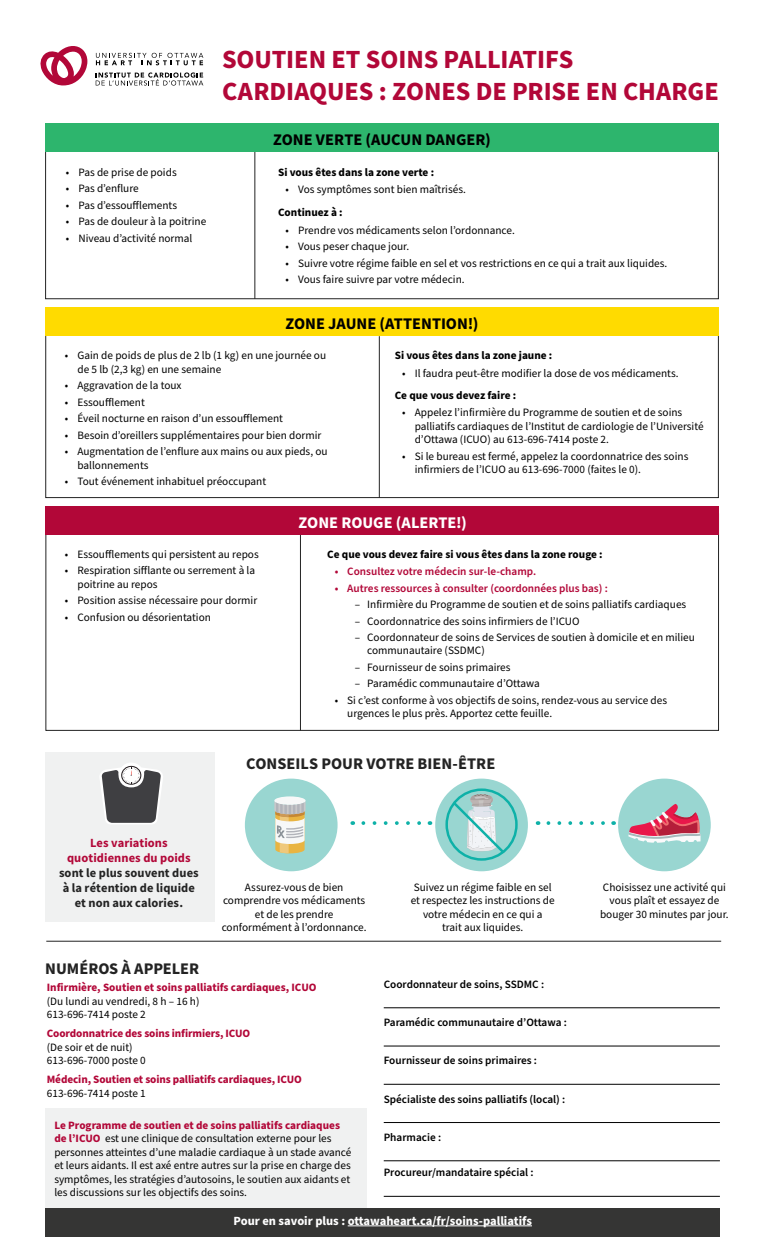
<style>
.page{position:relative;width:765px;height:1260px;background:#fff}
.page>*{position:absolute;margin:0;border:0;box-sizing:border-box;transform-origin:0 0}
.t1{font:700 26.25px/31.5px "Source Sans Pro";color:#b20738}
.H2__Fr{font:700 16.25px "Source Sans Pro";color:#000}
.H2__Fr-2{font:700 16.25px "Source Sans Pro";color:#232323}
.H2__Fr-3{font:700 16.25px "Source Sans Pro";color:#fff}
.t2{font:12.5px/15px "Source Sans Variable";letter-spacing:.005em;color:#232323;text-align:center}
.t3{font:700 12.5px "Source Sans Pro";color:#fff}
.Body{font:11.25px/13.5px "Source Sans Pro";color:#000}
.Bullets_2{font:11.25px/13.5px "Source Sans Pro";color:#000;text-align:center}
.Body-2{font:700 11.25px/13.5px "Source Sans Pro";letter-spacing:-.01em;color:#b20738}
.Body-3{font:600 11.25px "Source Sans Pro";color:#000}
.H3__Fr{font:700 11.25px "Source Sans Pro";color:#000}
.t4{font:600 11.25px "Source Sans Pro";color:#b20738}
.s1{color:#b20738}
.s2{font-weight:400;color:#000}
.s3{font-weight:700;color:#b20738}
</style>
<div class="page">
<svg style="left:41px;top:46px;width:46px;height:40px"></svg>
<svg style="left:96px;top:72px;width:107px;height:14px"></svg>
<svg style="left:96px;top:53px;width:107px;height:12px"></svg>
<hr style="left:255px;top:152px;width:1px;height:147px;background:#232323">
<hr style="left:379px;top:336px;width:1px;height:162px;background:#232323">
<hr style="left:300px;top:535px;width:1px;height:196px;background:#232323">
<div style="left:45px;top:307px;width:674px;height:29px;background:#ffdb00"></div>
<div style="left:45px;top:123px;width:674px;height:29px;background:#2db56d"></div>
<div style="left:46px;top:506px;width:673px;height:29px;background:#b20738"></div>
<div style="left:45px;top:1208px;width:675px;height:29px;background:#353534"></div>
<hr style="left:348px;top:1226px;width:184px;height:1px;background:#fff">
<svg style="left:363px;top:821px;width:67px;height:4px"></svg>
<svg style="left:548px;top:821px;width:66px;height:4px"></svg>
<div style="left:45px;top:752px;width:169px;height:170px;background:#f0f1f1"></div>
<div style="left:245px;top:779px;width:93px;height:92px;background:#99d6d1;border-radius:50%"></div>
<div style="left:274px;top:796px;width:32px;height:9px;background:#f7f8f8;border-radius:50%"></div>
<svg style="left:274px;top:801px;width:32px;height:52px;background:#d8cfb2"></svg>
<svg style="left:100px;top:763px;width:63px;height:61px"></svg>
<div style="left:435px;top:779px;width:93px;height:92px;background:#99d6d1;border-radius:50%"></div>
<div style="left:445px;top:788px;width:73px;height:73px;border:2px solid #0eb1a8;border-radius:50%"></div>
<svg style="left:451px;top:794px;width:56px;height:62px"></svg>
<div style="left:618px;top:779px;width:93px;height:92px;background:#99d6d1;border-radius:50%"></div>
<svg style="left:628px;top:804px;width:73px;height:39px"></svg>
<hr style="left:384px;top:1008px;width:336px;height:1px;background:#000">
<hr style="left:384px;top:1046px;width:336px;height:1px;background:#000">
<hr style="left:384px;top:1084px;width:336px;height:1px;background:#000">
<hr style="left:384px;top:1122px;width:336px;height:1px;background:#000">
<hr style="left:384px;top:1161px;width:336px;height:1px;background:#000">
<hr style="left:384px;top:1196px;width:336px;height:1px;background:#000">
<div style="left:45px;top:1108px;width:322px;height:99px;background:#f0f1f1"></div>
<hr style="left:46px;top:941px;width:675px;height:1px;background:#232323">
<p class="t1" style="left:222px;top:44px;width:498px">SOUTIEN ET SOINS PALLIATIFS<br>CARDIAQUES : ZONES DE PRISE EN CHARGE</p>
<p class="Body" style="left:66px;top:166px;width:112px">• Pas de prise de poids</p>
<p class="Body" style="left:66px;top:182px;width:74px">• Pas d’enflure</p>
<p class="Body" style="left:66px;top:199px;width:113px">• Pas d’essoufflements</p>
<p class="Body" style="left:66px;top:215px;width:142px">• Pas de douleur à la poitrine</p>
<p class="Body" style="left:66px;top:232px;width:128px">• Niveau d’activité normal</p>
<p class="H2__Fr" style="left:273px;top:128px;width:219px">ZONE VERTE (AUCUN DANGER)</p>
<p class="H3__Fr" style="left:278px;top:165px;width:158px">Si vous êtes dans la zone verte :</p>
<p class="Body" style="left:286px;top:183px;width:182px">• Vos symptômes sont bien maîtrisés.</p>
<h1 class="H3__Fr" style="left:278px;top:205px;width:66px">Continuez à :</h1>
<p class="Body" style="left:286px;top:224px;width:231px">• Prendre vos médicaments selon l’ordonnance.</p>
<p class="Body" style="left:286px;top:240px;width:125px">• Vous peser chaque jour.</p>
<p class="Body" style="left:286px;top:256px;width:383px">• Suivre votre régime faible en sel et vos restrictions en ce qui a trait aux liquides.</p>
<p class="Body" style="left:286px;top:273px;width:181px">• Vous faire suivre par votre médecin.</p>
<p class="H2__Fr" style="left:285px;top:313px;width:195px">ZONE JAUNE (ATTENTION!)</p>
<p class="Body" style="left:77px;top:349px;width:250px;text-indent:-12px">• Gain de poids de plus de 2 lb (1 kg) en une journée ou de 5 lb (2,3 kg) en une semaine</p>
<p class="Body" style="left:65px;top:379px;width:118px">• Aggravation de la toux</p>
<p class="Body" style="left:65px;top:396px;width:81px">• Essoufflement</p>
<p class="Body" style="left:65px;top:412px;width:220px">• Éveil nocturne en raison d’un essoufflement</p>
<p class="Body" style="left:65px;top:428px;width:258px">• Besoin d’oreillers supplémentaires pour bien dormir</p>
<p class="Body" style="left:77px;top:445px;width:252px;text-indent:-12px">• Augmentation de l’enflure aux mains ou aux pieds, ou ballonnements</p>
<p class="Body" style="left:65px;top:475px;width:203px">• Tout événement inhabituel préoccupant</p>
<p class="H3__Fr" style="left:395px;top:348px;width:159px">Si vous êtes dans la zone jaune :</p>
<p class="Body" style="left:402px;top:367px;width:278px">• Il faudra peut-être modifier la dose de vos médicaments.</p>
<p class="H3__Fr" style="left:395px;top:387px;width:123px">Ce que vous devez faire :</p>
<p class="Body" style="left:415px;top:406px;width:290px;text-indent:-12px">• Appelez l’infirmière du Programme de soutien et de soins palliatifs cardiaques de l’Institut de cardiologie de l’Université d’Ottawa (ICUO) au 613-696-7414 poste 2.</p>
<p class="Body" style="left:415px;top:449px;width:275px;text-indent:-12px">• Si le bureau est fermé, appelez la coordonnatrice des soins infirmiers de l’ICUO au 613-696-7000 (faites le 0).</p>
<p class="Body" style="left:65px;top:548px;width:195px">• Essoufflements qui persistent au repos</p>
<p class="Body" style="left:77px;top:564px;width:179px;text-indent:-12px">• Respiration sifflante ou serrement à la poitrine au repos</p>
<p class="Body" style="left:65px;top:594px;width:194px">• Position assise nécessaire pour dormir</p>
<p class="Body" style="left:65px;top:611px;width:148px">• Confusion ou désorientation</p>
<p class="H2__Fr-3" style="left:298px;top:511px;width:170px">ZONE ROUGE (ALERTE!)</p>
<p class="H3__Fr" style="left:327px;top:547px;width:277px">Ce que vous devez faire si vous êtes dans la zone rouge :</p>
<p class="t4" style="left:335px;top:564px;width:203px">• Consultez votre médecin sur-le-champ.</p>
<p class="t4" style="left:335px;top:580px;width:275px">• Autres ressources à consulter (coordonnées plus bas) :</p>
<p class="Body" style="left:355px;top:598px;width:333px">– Infirmière du Programme de soutien et de soins palliatifs cardiaques</p>
<p class="Body" style="left:355px;top:614px;width:226px">– Coordonnatrice des soins infirmiers de l’ICUO</p>
<p class="Body" style="left:367px;top:631px;width:329px;text-indent:-12px">– Coordonnateur de soins de Services de soutien à domicile et en milieu communautaire (SSDMC)</p>
<p class="Body" style="left:355px;top:661px;width:157px">– Fournisseur de soins primaires</p>
<p class="Body" style="left:355px;top:677px;width:187px">– Paramédic communautaire d’Ottawa</p>
<p class="Body" style="left:347px;top:694px;width:321px;text-indent:-12px">• Si c’est conforme à vos objectifs de soins, rendez-vous au service des urgences le plus près. Apportez cette feuille.</p>
<p class="H2__Fr-2" style="left:246px;top:752px;width:251px">CONSEILS POUR VOTRE BIEN-ÊTRE</p>
<p class="t2" style="left:59px;top:835px;width:141px"><span class="s1">Les variations quotidiennes du poids </span>sont le plus souvent dues à la rétention de liquide et non aux calories.</p>
<p class="Bullets_2" style="left:222px;top:880px;width:146px">Assurez-vous de bien comprendre vos médicaments et de les prendre conformément à l’ordonnance.</p>
<p class="Bullets_2" style="left:411px;top:880px;width:146px">Suivez un régime faible en sel et respectez les instructions de votre médecin en ce qui a<br>trait aux liquides.</p>
<p class="Bullets_2" style="left:600px;top:880px;width:130px">Choisissez une activité qui vous plaît et essayez de bouger 30 minutes par jour.</p>
<p class="H2__Fr-2" style="left:45px;top:957px;width:155px">NUMÉROS À APPELER</p>
<p class="Body-2" style="left:47px;top:981px;width:271px">Infirmière, Soutien et soins palliatifs cardiaques, ICUO <span class="s2">(Du lundi au vendredi, 8 h – 16 h)<br>613-696-7414 poste 2</span></p>
<p class="Body-2" style="left:47px;top:1027px;width:205px">Coordonnatrice des soins infirmiers, ICUO <span class="s2">(De soir et de nuit)<br>613-696-7000 poste 0</span></p>
<p class="Body-2" style="left:47px;top:1073px;width:257px">Médecin, Soutien et soins palliatifs cardiaques, ICUO<br><span class="s2">613-696-7414 poste 1</span></p>
<p class="Body" style="left:54px;top:1119px;width:299px"><span class="s3">Le Programme de soutien et de soins palliatifs cardiaques de l’ICUO</span> est une clinique de consultation externe pour les personnes atteintes d’une maladie cardiaque à un stade avancé et leurs aidants. Il est axé entre autres sur la prise en charge des symptômes, les stratégies d’autosoins, le soutien aux aidants et les discussions sur les objectifs des soins.</p>
<p class="Body-3" style="left:384px;top:977px;width:162px">Coordonnateur de soins, SSDMC :</p>
<p class="Body-3" style="left:384px;top:1015px;width:185px">Paramédic communautaire d’Ottawa :</p>
<p class="Body-3" style="left:384px;top:1053px;width:155px">Fournisseur de soins primaires :</p>
<p class="Body-3" style="left:384px;top:1091px;width:183px">Spécialiste des soins palliatifs (local) :</p>
<p class="Body-3" style="left:384px;top:1130px;width:59px">Pharmacie :</p>
<p class="Body-3" style="left:384px;top:1165px;width:151px">Procureur/mandataire spécial :</p>
<p class="t3" style="left:234px;top:1212px;width:300px">Pour en savoir plus : ottawaheart.ca/fr/soins-palliatifs</p>
</div>
